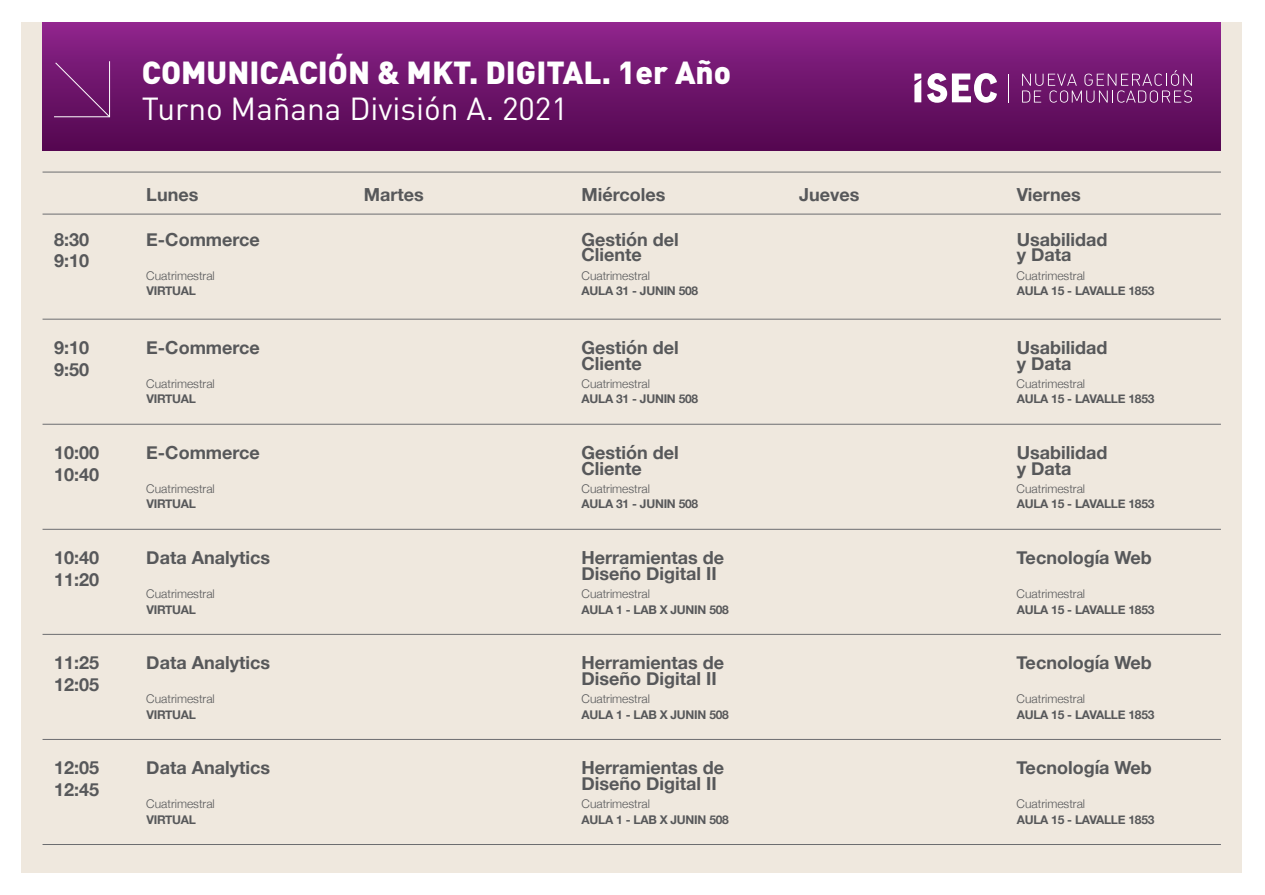
<style>
.page{position:relative;width:1265px;height:895px;background:#fff}
.page>*{position:absolute;margin:0;border:0;box-sizing:border-box;transform-origin:0 0}
.t1{font:900 31.5px "DIN Pro";color:#fff}
.t2{font:31.5px "DIN Pro";color:#fff}
.t3{font:700 18px/15.6px "Helvetica Neue";color:#57585a}
.t4{font:700 12px "Helvetica Neue";letter-spacing:-.02em;color:#57585a}
.t5{font:300 12px "Helvetica Neue";color:#57585a}
</style>
<div class="page">
<div style="left:21px;top:22px;width:1221px;height:850px;background:#efe8de"></div>
<div style="left:43px;top:22px;width:1177px;height:129px;background:linear-gradient(to bottom,#8e258c,#51064d)"></div>
<svg style="left:1022px;top:70px;width:169px;height:33px;background:#82357f"></svg>
<svg style="left:1007px;top:74px;width:1px;height:28px"></svg>
<svg style="left:927px;top:73px;width:70px;height:30px;background:#bb92b9"></svg>
<svg style="left:914px;top:74px;width:7px;height:28px"></svg>
<hr style="left:43px;top:172px;width:1177px;height:1px;background:#6c6d70">
<hr style="left:43px;top:214px;width:1177px;height:1px;background:#6c6d70">
<hr style="left:43px;top:319px;width:1177px;height:1px;background:#6c6d70">
<hr style="left:43px;top:424px;width:1177px;height:1px;background:#6c6d70">
<hr style="left:43px;top:529px;width:1177px;height:1px;background:#6c6d70">
<hr style="left:43px;top:634px;width:1177px;height:1px;background:#6c6d70">
<hr style="left:43px;top:739px;width:1177px;height:1px;background:#6c6d70">
<hr style="left:43px;top:844px;width:1177px;height:1px;background:#6c6d70">
<svg style="left:53px;top:60px;width:58px;height:58px;background:#752172"></svg>
<h1 class="t1" style="left:142px;top:51px;width:591px">COMUNICACIÓN &amp; MKT. DIGITAL. 1er Año</h1>
<h1 class="t2" style="left:142px;top:87px;width:427px">Turno Mañana División A. 2021</h1>
<p class="t3" style="left:146px;top:187px;width:54px">Lunes</p>
<p class="t3" style="left:364px;top:187px;width:61px">Martes</p>
<p class="t3" style="left:581px;top:187px;width:85px">Miércoles</p>
<p class="t3" style="left:799px;top:187px;width:62px">Jueves</p>
<p class="t3" style="left:1016px;top:187px;width:65px">Viernes</p>
<p class="t3" style="left:54px;top:229px;width:37px;line-height:21.6px">8:30<br>9:10</p>
<p class="t3" style="left:146px;top:232px;width:115px">E-Commerce</p>
<p class="t5" style="left:146px;top:265px;width:70px">Cuatrimestral</p>
<p class="t4" style="left:146px;top:281px;width:51px">VIRTUAL</p>
<p class="t3" style="left:581px;top:232px;width:99px">Gestión del<br>Cliente</p>
<p class="t5" style="left:581px;top:265px;width:70px">Cuatrimestral</p>
<p class="t4" style="left:581px;top:281px;width:118px">AULA 31 - JUNIN 508</p>
<p class="t3" style="left:1016px;top:232px;width:92px">Usabilidad y Data</p>
<p class="t5" style="left:1016px;top:265px;width:70px">Cuatrimestral</p>
<p class="t4" style="left:1016px;top:281px;width:139px">AULA 15 - LAVALLE 1853</p>
<p class="t3" style="left:54px;top:337px;width:37px;line-height:21.6px">9:10<br>9:50</p>
<p class="t3" style="left:146px;top:340px;width:115px">E-Commerce</p>
<p class="t5" style="left:146px;top:373px;width:70px">Cuatrimestral</p>
<p class="t4" style="left:146px;top:389px;width:51px">VIRTUAL</p>
<p class="t3" style="left:581px;top:340px;width:99px">Gestión del<br>Cliente</p>
<p class="t5" style="left:581px;top:373px;width:70px">Cuatrimestral</p>
<p class="t4" style="left:581px;top:389px;width:118px">AULA 31 - JUNIN 508</p>
<p class="t3" style="left:1016px;top:340px;width:92px">Usabilidad y Data</p>
<p class="t5" style="left:1016px;top:373px;width:70px">Cuatrimestral</p>
<p class="t4" style="left:1016px;top:389px;width:139px">AULA 15 - LAVALLE 1853</p>
<p class="t3" style="left:54px;top:442px;width:47px;line-height:21.6px">10:00<br>10:40</p>
<p class="t3" style="left:146px;top:445px;width:115px">E-Commerce</p>
<p class="t5" style="left:146px;top:478px;width:70px">Cuatrimestral</p>
<p class="t4" style="left:146px;top:494px;width:51px">VIRTUAL</p>
<p class="t3" style="left:581px;top:445px;width:99px">Gestión del<br>Cliente</p>
<p class="t5" style="left:581px;top:478px;width:70px">Cuatrimestral</p>
<p class="t4" style="left:581px;top:494px;width:118px">AULA 31 - JUNIN 508</p>
<p class="t3" style="left:1016px;top:445px;width:92px">Usabilidad y Data</p>
<p class="t5" style="left:1016px;top:478px;width:70px">Cuatrimestral</p>
<p class="t4" style="left:1016px;top:494px;width:139px">AULA 15 - LAVALLE 1853</p>
<p class="t3" style="left:54px;top:547px;width:47px;line-height:21.6px">10:40<br>11:20</p>
<p class="t3" style="left:146px;top:550px;width:125px">Data Analytics</p>
<p class="t5" style="left:146px;top:583px;width:70px">Cuatrimestral</p>
<p class="t4" style="left:146px;top:599px;width:51px">VIRTUAL</p>
<p class="t3" style="left:581px;top:550px;width:144px">Herramientas de<br>Diseño Digital II</p>
<p class="t5" style="left:581px;top:583px;width:70px">Cuatrimestral</p>
<p class="t4" style="left:581px;top:599px;width:149px">AULA 1 - LAB X JUNIN 508</p>
<p class="t3" style="left:1016px;top:550px;width:137px">Tecnología Web</p>
<p class="t5" style="left:1016px;top:583px;width:70px">Cuatrimestral</p>
<p class="t4" style="left:1016px;top:599px;width:139px">AULA 15 - LAVALLE 1853</p>
<p class="t3" style="left:54px;top:652px;width:47px;line-height:21.6px">11:25<br>12:05</p>
<p class="t3" style="left:146px;top:655px;width:125px">Data Analytics</p>
<p class="t5" style="left:146px;top:688px;width:70px">Cuatrimestral</p>
<p class="t4" style="left:146px;top:704px;width:51px">VIRTUAL</p>
<p class="t3" style="left:581px;top:655px;width:144px">Herramientas de<br>Diseño Digital II</p>
<p class="t5" style="left:581px;top:688px;width:70px">Cuatrimestral</p>
<p class="t4" style="left:581px;top:704px;width:149px">AULA 1 - LAB X JUNIN 508</p>
<p class="t3" style="left:1016px;top:655px;width:137px">Tecnología Web</p>
<p class="t5" style="left:1016px;top:688px;width:70px">Cuatrimestral</p>
<p class="t4" style="left:1016px;top:704px;width:139px">AULA 15 - LAVALLE 1853</p>
<p class="t3" style="left:54px;top:757px;width:47px;line-height:21.6px">12:05<br>12:45</p>
<p class="t3" style="left:146px;top:760px;width:125px">Data Analytics</p>
<p class="t5" style="left:146px;top:793px;width:70px">Cuatrimestral</p>
<p class="t4" style="left:146px;top:809px;width:51px">VIRTUAL</p>
<p class="t3" style="left:581px;top:760px;width:144px">Herramientas de<br>Diseño Digital II</p>
<p class="t5" style="left:581px;top:793px;width:70px">Cuatrimestral</p>
<p class="t4" style="left:581px;top:809px;width:149px">AULA 1 - LAB X JUNIN 508</p>
<p class="t3" style="left:1016px;top:760px;width:137px">Tecnología Web</p>
<p class="t5" style="left:1016px;top:793px;width:70px">Cuatrimestral</p>
<p class="t4" style="left:1016px;top:809px;width:139px">AULA 15 - LAVALLE 1853</p>
</div>
